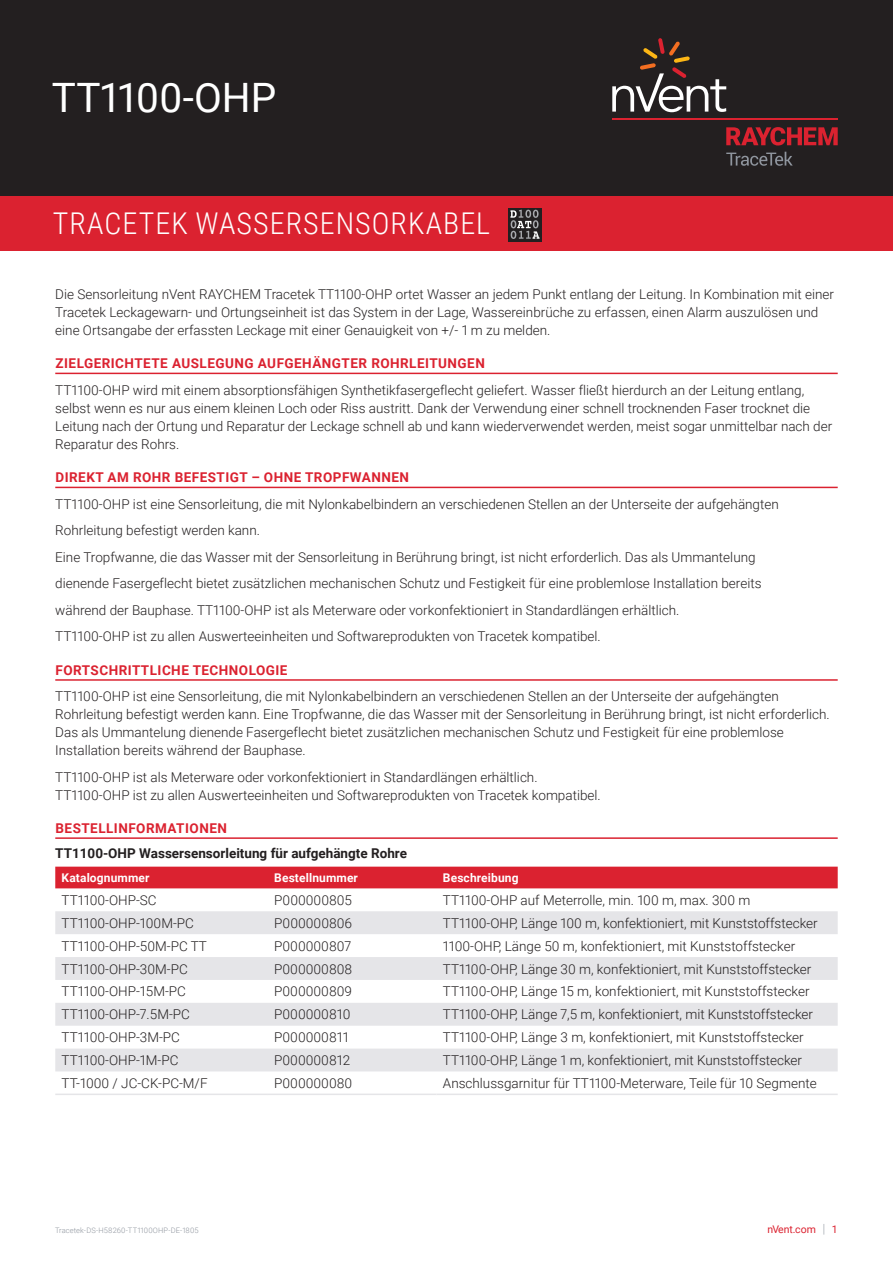
<style>
.page{position:relative;width:893px;height:1263px;background:#fff}
.page>*{position:absolute;margin:0;border:0;box-sizing:border-box;transform-origin:0 0}
.t1{font:40.5px "Roboto";color:#fff}
.t2{font:300 30px "Roboto Condensed";letter-spacing:.035em;color:#fff}
.t3{font:300 13.5px/18px "Roboto";color:#231f20}
.t4{font:700 13.5px "Roboto";letter-spacing:.035em;color:#db2230}
.t5{font:700 13.5px "Roboto";color:#231f20}
.t6{font:700 12px "Roboto";letter-spacing:.01em;color:#fff}
.t7{font:10.5px "Roboto";color:#db2230}
.t8{font:300 7.5px "Roboto";letter-spacing:.015em;color:#8f959e}
.s1{font-weight:300;font-size:12.6px;color:#8f959e}
</style>
<div class="page">
<hr style="left:55px;top:373px;width:783px;height:1px;background:#db2230">
<hr style="left:55px;top:487px;width:783px;height:1px;background:#db2230">
<hr style="left:55px;top:679px;width:783px;height:2px;background:#db2230">
<div style="left:55px;top:867px;width:783px;height:21px;background:#db2230"></div>
<svg style="left:55px;top:911px;width:783px;height:160px;fill:#e5e5e8"></svg>
<hr style="left:55px;top:1093px;width:213px;height:2px;background:#e5e5e8">
<hr style="left:268px;top:1093px;width:169px;height:2px;background:#e5e5e8">
<hr style="left:437px;top:1093px;width:401px;height:2px;background:#e5e5e8">
<hr style="left:55px;top:837px;width:783px;height:2px;background:#db2230">
<div style="left:0;top:0;width:893px;height:196px;background:#231f20"></div>
<div style="left:0;top:196px;width:893px;height:55px;background:#db2230"></div>
<svg style="left:726px;top:152px;width:67px;height:14px"></svg>
<svg style="left:726px;top:127px;width:112px;height:19px"></svg>
<hr style="left:612px;top:119px;width:226px;height:1px;background:#db2230">
<svg style="left:612px;top:38px;width:114px;height:74px"></svg>
<div style="left:508px;top:208px;width:33px;height:33px;background:#231f20"></div>
<svg style="left:510px;top:210px;width:30px;height:29px"></svg>
<h1 class="t1" style="left:52px;top:69px;width:226px">TT1100-OHP</h1>
<h2 class="t2" style="left:53px;top:202px;width:439px">TRACETEK WASSERSENSORKABEL</h2>
<p class="t3" style="left:55px;top:285px;width:780px">Die Sensorleitung nVent RAYCHEM Tracetek TT1100-OHP ortet Wasser an jedem Punkt entlang der Leitung. In Kombination mit einer<br>Tracetek Leckagewarn- und Ortungseinheit ist das System in der Lage, Wassereinbrüche zu erfassen, einen Alarm auszulösen und eine Ortsangabe der erfassten Leckage mit einer Genauigkeit von +/- 1 m zu melden.</p>
<p class="t4" style="left:56px;top:354px;width:431px">ZIELGERICHTETE AUSLEGUNG AUFGEHÄNGTER ROHRLEITUNGEN</p>
<p class="t3" style="left:55px;top:381px;width:778px">TT1100-OHP wird mit einem absorptionsfähigen Synthetikfasergeflecht geliefert. Wasser fließt hierdurch an der Leitung entlang, selbst wenn es nur aus einem kleinen Loch oder Riss austritt. Dank der Verwendung einer schnell trocknenden Faser trocknet die Leitung nach der Ortung und Reparatur der Leckage schnell ab und kann wiederverwendet werden, meist sogar unmittelbar nach der Reparatur des Rohrs.</p>
<p class="t4" style="left:56px;top:468px;width:355px">DIREKT AM ROHR BEFESTIGT – OHNE TROPFWANNEN</p>
<p class="t3" style="left:55px;top:490px;width:725px;line-height:26.5px">TT1100-OHP ist eine Sensorleitung, die mit Nylonkabelbindern an verschiedenen Stellen an der Unterseite der aufgehängten Rohrleitung befestigt werden kann.<br>Eine Tropfwanne, die das Wasser mit der Sensorleitung in Berührung bringt, ist nicht erforderlich. Das als Ummantelung dienende Fasergeflecht bietet zusätzlichen mechanischen Schutz und Festigkeit für eine problemlose Installation bereits während der Bauphase. TT1100-OHP ist als Meterware oder vorkonfektioniert in Standardlängen erhältlich.<br>TT1100-OHP ist zu allen Auswerteeinheiten und Softwareprodukten von Tracetek kompatibel.</p>
<p class="t4" style="left:56px;top:661px;width:234px">FORTSCHRITTLICHE TECHNOLOGIE</p>
<p class="t3" style="left:55px;top:687px;width:776px">TT1100-OHP ist eine Sensorleitung, die mit Nylonkabelbindern an verschiedenen Stellen an der Unterseite der aufgehängten Rohrleitung befestigt werden kann. Eine Tropfwanne, die das Wasser mit der Sensorleitung in Berührung bringt, ist nicht erforderlich.<br>Das als Ummantelung dienende Fasergeflecht bietet zusätzlichen mechanischen Schutz und Festigkeit für eine problemlose Installation bereits während der Bauphase.</p>
<p class="t3" style="left:55px;top:768px;width:547px">TT1100-OHP ist als Meterware oder vorkonfektioniert in Standardlängen erhältlich.<br>TT1100-OHP ist zu allen Auswerteeinheiten und Softwareprodukten von Tracetek kompatibel.</p>
<p class="t4" style="left:56px;top:819px;width:173px">BESTELLINFORMATIONEN</p>
<p class="t5" style="left:55px;top:844px;width:353px">TT1100-OHP Wassersensorleitung für aufgehängte Rohre</p>
<p class="t6" style="left:62px;top:869px;width:89px">Katalognummer</p>
<p class="t6" style="left:274px;top:869px;width:85px">Bestellnummer</p>
<p class="t6" style="left:443px;top:869px;width:77px">Beschreibung</p>
<p class="t3" style="left:62px;top:890px;width:97px">TT1100-OHP-SC</p>
<p class="t3" style="left:274px;top:890px;width:79px">P000000805</p>
<p class="t3" style="left:443px;top:890px;width:309px">TT1100-OHP auf Meterrolle, min. 100 m, max. 300 m</p>
<p class="t3" style="left:62px;top:913px;width:134px">TT1100-OHP-100M-PC</p>
<p class="t3" style="left:274px;top:913px;width:79px">P000000806</p>
<p class="t3" style="left:443px;top:913px;width:376px">TT1100-OHP, Länge 100 m, konfektioniert, mit Kunststoffstecker</p>
<p class="t3" style="left:62px;top:936px;width:147px">TT1100-OHP-50M-PC TT</p>
<p class="t3" style="left:274px;top:936px;width:79px">P000000807</p>
<p class="t3" style="left:443px;top:936px;width:354px">1100-OHP, Länge 50 m, konfektioniert, mit Kunststoffstecker</p>
<p class="t3" style="left:62px;top:959px;width:128px">TT1100-OHP-30M-PC</p>
<p class="t3" style="left:274px;top:959px;width:80px">P000000808</p>
<p class="t3" style="left:443px;top:959px;width:370px">TT1100-OHP, Länge 30 m, konfektioniert, mit Kunststoffstecker</p>
<p class="t3" style="left:62px;top:982px;width:126px">TT1100-OHP-15M-PC</p>
<p class="t3" style="left:274px;top:982px;width:79px">P000000809</p>
<p class="t3" style="left:443px;top:982px;width:368px">TT1100-OHP, Länge 15 m, konfektioniert, mit Kunststoffstecker</p>
<p class="t3" style="left:62px;top:1005px;width:130px">TT1100-OHP-7.5M-PC</p>
<p class="t3" style="left:274px;top:1005px;width:78px">P000000810</p>
<p class="t3" style="left:443px;top:1005px;width:372px">TT1100-OHP, Länge 7,5 m, konfektioniert, mit Kunststoffstecker</p>
<p class="t3" style="left:62px;top:1028px;width:120px">TT1100-OHP-3M-PC</p>
<p class="t3" style="left:274px;top:1028px;width:76px">P000000811</p>
<p class="t3" style="left:443px;top:1028px;width:362px">TT1100-OHP, Länge 3 m, konfektioniert, mit Kunststoffstecker</p>
<p class="t3" style="left:62px;top:1051px;width:118px">TT1100-OHP-1M-PC</p>
<p class="t3" style="left:274px;top:1051px;width:77px">P000000812</p>
<p class="t3" style="left:443px;top:1051px;width:361px">TT1100-OHP, Länge 1 m, konfektioniert, mit Kunststoffstecker</p>
<p class="t3" style="left:62px;top:1074px;width:148px">TT-1000 / JC-CK-PC-M/F</p>
<p class="t3" style="left:274px;top:1074px;width:80px">P000000080</p>
<p class="t3" style="left:443px;top:1074px;width:375px">Anschlussgarnitur für TT1100-Meterware, Teile für 10 Segmente</p>
<p class="t8" style="left:55px;top:1225px;width:145px">Tracetek-DS-H58260-TT1100OHP-DE-1805</p>
<p class="t7" style="left:767px;top:1222px;width:72px">nVent.com <span class="s1">|</span> 1</p>
</div>
